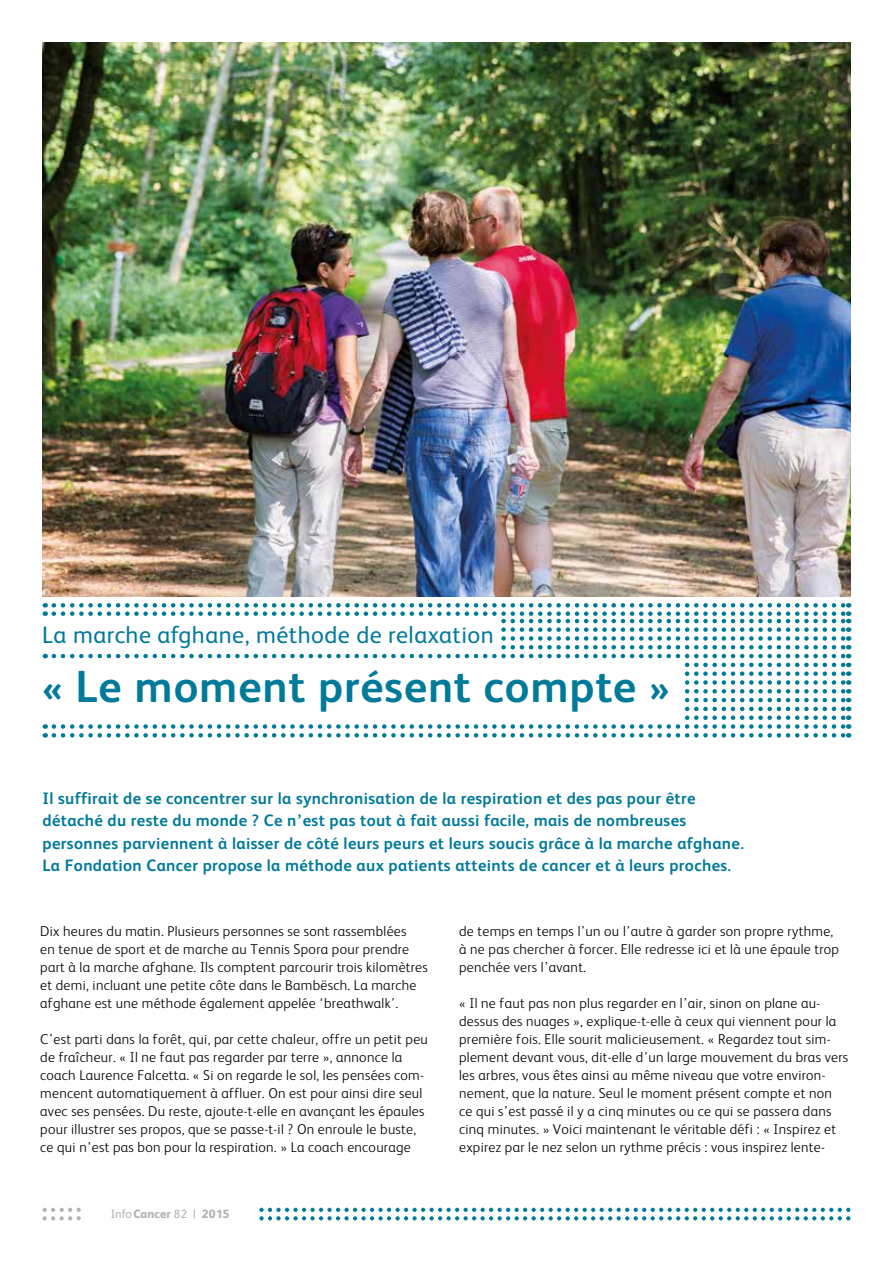
<style>
.page{position:relative;width:893px;height:1263px;background:#fff}
.page>*{position:absolute;margin:0;border:0;box-sizing:border-box;transform-origin:0 0}
.t1{font:700 45px "FS Albert";letter-spacing:.02em;color:#007a99}
.t2{font:24px "FS Albert";letter-spacing:.02em;color:#007a99}
.t3{font:700 16.5px/22.5px "FS Albert";letter-spacing:.02em;color:#007a99}
.t4{font:300 14.25px/18px "FS Albert";letter-spacing:.02em;color:#000}
.t5{font:800 12px "FS Albert";letter-spacing:.005em;color:#b3b2b2}
.s1{font-weight:400}
</style>
<div class="page">
<svg style="left:43px;top:1208px;width:38px;height:12px"></svg>
<svg style="left:259px;top:1208px;width:591px;height:12px"></svg>
<img style="left:43px;top:43px;width:807px;height:554px">
<svg style="left:45px;top:603px;width:1px;height:134px"></svg>
<svg style="left:54px;top:603px;width:795px;height:134px"></svg>
<div style="left:40px;top:662px;width:640px;height:58px;background:#fff"></div>
<div style="left:41px;top:618px;width:459px;height:35px;background:#fff"></div>
<h2 class="t2" style="left:42px;top:619px;width:453px">La marche afghane, méthode de relaxation</h2>
<h1 class="t1" style="left:42px;top:656px;width:629px">« Le moment présent compte »</h1>
<p class="t3" style="left:43px;top:786px;width:703px">Il suffirait de se concentrer sur la synchronisation de la respiration et des pas pour être détaché du reste du monde ? Ce n’est pas tout à fait aussi facile, mais de nombreuses personnes parviennent à laisser de côté leurs peurs et leurs soucis grâce à la marche afghane.<br>La Fondation Cancer propose la méthode aux patients atteints de cancer et à leurs proches.</p>
<p class="t4" style="left:40px;top:921px;width:389px">Dix heures du matin. Plusieurs personnes se sont rassemblées<br>en tenue de sport et de marche au Tennis Spora pour prendre part à la marche afghane. Ils comptent parcourir trois kilomètres et demi, incluant une petite côte dans le Bambësch. La marche afghane est une méthode également appelée ‘breathwalk’.</p>
<p class="t4" style="left:40px;top:1029px;width:389px">C’est parti dans la forêt, qui, par cette chaleur, offre un petit peu de fraîcheur. « Il ne faut pas regarder par terre », annonce la coach Laurence Falcetta. « Si on regarde le sol, les pensées com&shy;mencent automatiquement à affluer. On est pour ainsi dire seul avec ses pensées. Du reste, ajoute-t-elle en avançant les épaules pour illustrer ses propos, que se passe-t-il ? On enroule le buste, ce qui n’est pas bon pour la respiration. » La coach encourage</p>
<p class="t5" style="left:111px;top:1205px;width:120px"><span class="s1">Info</span>Cancer <span class="s1">82 |</span> 2015</p>
<p class="t4" style="left:459px;top:921px;width:381px">de temps en temps l’un ou l’autre à garder son propre rythme, à ne pas chercher à forcer. Elle redresse ici et là une épaule trop penchée vers l’avant.</p>
<p class="t4" style="left:459px;top:993px;width:391px">« Il ne faut pas non plus regarder en l’air, sinon on plane au&shy;dessus des nuages », explique-t-elle à ceux qui viennent pour la première fois. Elle sourit malicieusement. « Regardez tout sim&shy;plement devant vous, dit-elle d’un large mouvement du bras vers les arbres, vous êtes ainsi au même niveau que votre environ&shy;nement, que la nature. Seul le moment présent compte et non ce qui s’est passé il y a cinq minutes ou ce qui se passera dans cinq minutes. » Voici maintenant le véritable défi : « Inspirez et expirez par le nez selon un rythme précis : vous inspirez lente-</p>
</div>
